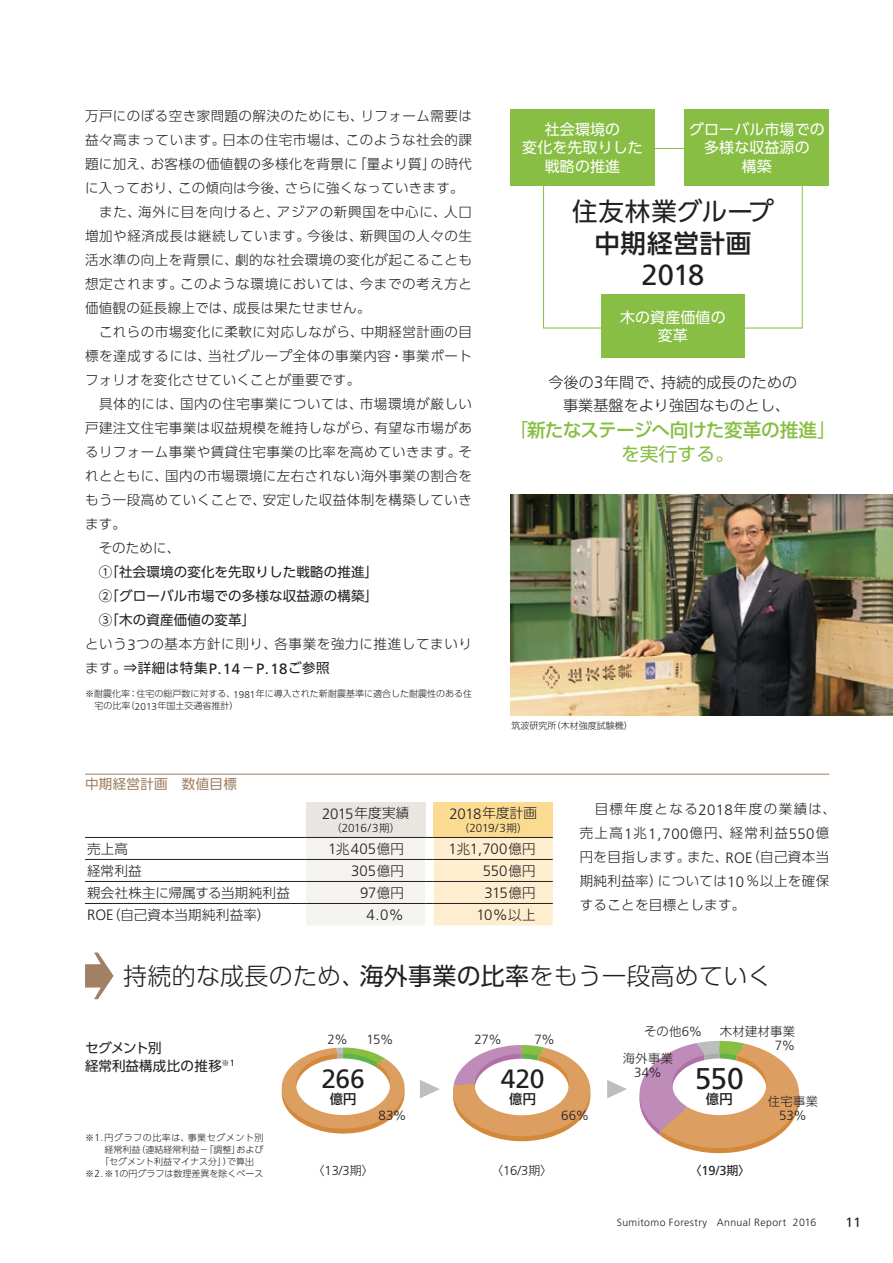
<style>
.page{position:relative;width:893px;height:1263px;background:#fff}
.page>*{position:absolute;margin:0;border:0;box-sizing:border-box;transform-origin:0 0}
.t1{font:30px "Frutiger LT Std";color:#221f20}
.t2{font:29.1px "Frutiger LT Std";color:#221f20}
.t3{font:26.4px "Frutiger LT Std";letter-spacing:-.01em;color:#221f20}
.t4{font:25.5px "UD Shin Go Pr 6 N";letter-spacing:.02em;color:#221f20}
.t5{font:500 25.5px "UD Shin Go Pr 6 N";letter-spacing:.03em;color:#221f20}
.t6{font:300 24px "UD Shin Go Pr 6 N";letter-spacing:.01em;color:#221f20}
.t7{font:500 18.75px/24px "UD Shin Go Pr 6 N";letter-spacing:-.035em;color:#88be43;text-align:center}
.t8{font:300 15px "Frutiger LT Std";letter-spacing:-.02em;color:#221f20}
.t9{font:15px/18.8px "UD Shin Go Pr 6 N";letter-spacing:.01em;color:#fff;text-align:center}
.t10{font:300 15px/22.5px "UD Shin Go Pr 6 N";letter-spacing:.01em;color:#221f20;text-align:center}
.t11{font:300 13.5px/24px "UD Shin Go Pr 6 N";letter-spacing:.035em;color:#221f20}
.t12{font:13.5px/24px "UD Shin Go Pr 6 N";letter-spacing:.01em;color:#221f20}
.t13{font:300 13.5px "UD Shin Go Pr 6 N";letter-spacing:.01em;color:#221f20}
.t14{font:300 13.5px "UD Shin Go Pr 6 N";letter-spacing:.015em;color:#221f20}
.t15{font:13.5px "UD Shin Go Pr 6 N";letter-spacing:.025em;color:#a18064}
.t16{font:13.5px "Frutiger LT Std";color:#221f20}
.t17{font:300 13.35px "Frutiger LT Std";color:#221f20}
.t18{font:500 13.35px "UD Shin Go Pr 6 N";color:#221f20}
.t19{font:300 12.9px "Frutiger LT Std";color:#221f20}
.t20{font:12.9px "Frutiger LT Std";color:#221f20}
.t21{font:300 12.3px "UD Shin Go Pr 6 N";letter-spacing:.03em;color:#221f20}
.t22{font:300 11.7px "Frutiger LT Std";letter-spacing:-.025em;color:#221f20}
.t23{font:300 10.5px "Frutiger LT Std";letter-spacing:.035em;color:#221f20}
.t24{font:300 9px/12px "UD Shin Go Pr 6 N";color:#221f20}
.t25{font:300 9px "UD Shin Go Pr 6 N";letter-spacing:.06em;color:#221f20}
.s1{font-weight:300}
.s2{font-family:"Frutiger LT Std";font-weight:300;font-size:15px}
.s3{font-family:"Frutiger LT Std";font-size:15px}
.s4{font-family:"Frutiger LT Std";font-size:10.05px}
.s5{font-family:"Frutiger LT Std";font-size:16.65px}
.s6{font-weight:400}
.s7{font-family:"UD Shin Go Pr 6 N";font-size:13.5px}
.s8{font-family:"UD Shin Go Pr 6 N";font-size:10.5px}
.s9{font-family:"Frutiger LT Std";font-size:13.35px}
.s10{font-family:"UD Shin Go Pr 6 N";font-size:12px}
</style>
<div class="page">
<svg style="left:639px;top:1041px;width:161px;height:112px"></svg>
<svg style="left:453px;top:1045px;width:138px;height:96px"></svg>
<svg style="left:282px;top:1047px;width:123px;height:86px"></svg>
<svg style="left:420px;top:1080px;width:20px;height:18px"></svg>
<svg style="left:607px;top:1080px;width:20px;height:18px"></svg>
<hr style="left:85px;top:774px;width:744px;height:1px;background:#a18064">
<div style="left:306px;top:802px;width:119px;height:35px;background:#e9e6e2"></div>
<div style="left:434px;top:802px;width:119px;height:35px;background:#fbdb91"></div>
<hr style="left:85px;top:837px;width:221px;height:1px;background:#221f20">
<hr style="left:85px;top:859px;width:221px;height:1px;background:#221f20">
<hr style="left:85px;top:881px;width:221px;height:1px;background:#221f20">
<hr style="left:85px;top:903px;width:221px;height:1px;background:#221f20">
<svg style="left:306px;top:837px;width:247px;height:88px"></svg>
<hr style="left:434px;top:903px;width:119px;height:1px;background:#221f20">
<svg style="left:543px;top:148px;width:260px;height:181px"></svg>
<div style="left:510px;top:109px;width:145px;height:77px;background:#88be43"></div>
<div style="left:685px;top:109px;width:144px;height:77px;background:#88be43"></div>
<div style="left:601px;top:294px;width:143px;height:64px;background:#88be43"></div>
<svg style="left:85px;top:952px;width:29px;height:47px"></svg>
<img style="left:510px;top:494px;width:383px;height:221px">
<p class="t11" style="left:85px;top:104px;width:388px">万戸にのぼる空き家問題の解決のためにも、リフォーム需要は益々高まっています。日本の住宅市場は、このような社会的課題に加え、お客様の価値観の多様化を背景に「量より質」の時代に入っており、この傾向は今後、さらに強くなっていきます。　また、海外に目を向けると、アジアの新興国を中心に、人口増加や経済成長は継続しています。今後は、新興国の人々の生活水準の向上を背景に、劇的な社会環境の変化が起こることも想定されます。このような環境においては、今までの考え方と価値観の延長線上では、成長は果たせません。<br>　これらの市場変化に柔軟に対応しながら、中期経営計画の目標を達成するには、当社グループ全体の事業内容・事業ポートフォリオを変化させていくことが重要です。<br>　具体的には、国内の住宅事業については、市場環境が厳しい戸建注文住宅事業は収益規模を維持しながら、有望な市場があるリフォーム事業や賃貸住宅事業の比率を高めていきます。それとともに、国内の市場環境に左右されない海外事業の割合をもう一段高めていくことで、安定した収益体制を構築していきます。<br>　そのために、</p>
<p class="t12" style="left:85px;top:560px;width:388px">　①「社会環境の変化を先取りした戦略の推進」　<br>　②「グローバル市場での多様な収益源の構築」　<br>　③「木の資産価値の変革」<br><span class="s1">という</span><span class="s2">3</span><span class="s1">つの基本方針に則り、各事業を強力に推進してまいります。</span>⇒詳細は特集<span class="s3">P.14</span>－<span class="s3">P.18</span>ご参照</p>
<p class="t24" style="left:94px;top:688px;width:379px;text-indent:-9px">※耐震化率：住宅の総戸数に対する、<span class="s4">1981</span>年に導入された新耐震基準に適合した耐震性のある住宅の比率（<span class="s4">2013</span>年国土交通省推計）</p>
<p class="t15" style="left:85px;top:773px;width:153px">中期経営計画　数値目標</p>
<p class="t9" style="left:522px;top:119px;width:122px">社会環境の<br>変化を先取りした戦略の推進</p>
<p class="t9" style="left:689px;top:119px;width:137px">グローバル市場での多様な収益源の<br>構築</p>
<h3 class="t4" style="left:572px;top:191px;width:203px">住友林業グループ</h3>
<h3 class="t5" style="left:594px;top:222px;width:158px">中期経営計画</h3>
<h2 class="t2" style="left:642px;top:258px;width:64px">2018</h2>
<p class="t9" style="left:620px;top:307px;width:107px">木の資産価値の変革</p>
<p class="t10" style="left:549px;top:371px;width:250px">今後の<span class="s5">3</span>年間で、持続的成長のための事業基盤をより強固なものとし、</p>
<h3 class="t7" style="left:510px;top:418px;width:328px"><span class="s6">「</span>新たなステージへ向けた変革の推進<span class="s6">」を実行する。</span></h3>
<p class="t24" style="left:511px;top:719px;width:123px">筑波研究所（木材強度試験機）</p>
<p class="t8" style="left:322px;top:805px;width:89px">2015<span class="s7">年度実績</span></p>
<p class="t22" style="left:331px;top:821px;width:71px"><span class="s8">（</span>2016/3<span class="s8">期）</span></p>
<p class="t8" style="left:449px;top:805px;width:89px">2018<span class="s7">年度計画</span></p>
<p class="t22" style="left:459px;top:821px;width:71px"><span class="s8">（</span>2019/3<span class="s8">期）</span></p>
<p class="t11" style="left:87px;top:836px;width:42px">売上高</p>
<p class="t8" style="left:328px;top:840px;width:77px">1<span class="s7">兆</span>405<span class="s7">億円</span></p>
<p class="t8" style="left:448px;top:840px;width:89px">1<span class="s7">兆</span>1,700<span class="s7">億円</span></p>
<p class="t11" style="left:87px;top:858px;width:56px">経常利益</p>
<p class="t8" style="left:351px;top:862px;width:54px">305<span class="s7">億円</span></p>
<p class="t8" style="left:483px;top:862px;width:54px">550<span class="s7">億円</span></p>
<p class="t13" style="left:87px;top:881px;width:204px">親会社株主に帰属する当期純利益</p>
<p class="t8" style="left:360px;top:884px;width:45px">97<span class="s7">億円</span></p>
<p class="t8" style="left:484px;top:884px;width:53px">315<span class="s7">億円</span></p>
<p class="t14" style="left:87px;top:903px;width:185px"><span class="s3">ROE</span>（自己資本当期純利益率）</p>
<p class="t8" style="left:367px;top:906px;width:39px">4.0%</p>
<p class="t8" style="left:476px;top:906px;width:61px">10%<span class="s7">以上</span></p>
<p class="t11" style="left:580px;top:796px;width:258px">　目標年度となる<span class="s3">2018</span>年度の業績は、売上高<span class="s3">1</span>兆<span class="s3">1,700</span>億円、経常利益<span class="s3">550</span>億円を目指します。また、<span class="s3">ROE</span>（自己資本当期純利益率）については<span class="s3">10</span>％以上を確保することを目標とします。</p>
<h3 class="t6" style="left:123px;top:956px;width:650px">持続的な成長のため、<span class="s6">海外事業の比率</span>をもう一段高めていく</h3>
<p class="t12" style="left:85px;top:1038px;width:151px;line-height:18px">セグメント別<br>経常利益構成比の推移<sup>※</sup><sup>1</sup></p>
<p class="t25" style="left:85px;top:1130px;width:180px">※<span class="s4">1.</span> 円グラフの比率は、事業セグメント別</p>
<p class="t24" style="left:105px;top:1143px;width:161px">経常利益（連結経常利益－「調整」および</p>
<p class="t24" style="left:100px;top:1155px;width:156px">「セグメント利益マイナス分」）で算出</p>
<p class="t24" style="left:85px;top:1167px;width:180px">※<span class="s4">2.</span> ※<span class="s4">1</span>の円グラフは数理差異を除くベース</p>
<p class="t17" style="left:327px;top:1032px;width:22px">2%</p>
<p class="t17" style="left:367px;top:1032px;width:28px">15%</p>
<p class="t17" style="left:474px;top:1032px;width:29px">27%</p>
<p class="t17" style="left:534px;top:1032px;width:22px">7%</p>
<h3 class="t3" style="left:321px;top:1063px;width:45px">266</h3>
<p class="t18" style="left:330px;top:1088px;width:28px">億円</p>
<p class="t17" style="left:379px;top:1108px;width:29px">83%</p>
<h3 class="t3" style="left:501px;top:1063px;width:45px">420</h3>
<p class="t18" style="left:509px;top:1088px;width:28px">億円</p>
<p class="t17" style="left:561px;top:1108px;width:29px">66%</p>
<p class="t21" style="left:720px;top:1021px;width:77px">木材建材事業</p>
<p class="t17" style="left:775px;top:1038px;width:22px">7%</p>
<p class="t21" style="left:644px;top:1021px;width:60px">その他<span class="s9">6%</span></p>
<p class="t21" style="left:623px;top:1048px;width:52px">海外事業</p>
<p class="t17" style="left:634px;top:1065px;width:29px">34%</p>
<h1 class="t1" style="left:695px;top:1061px;width:50px">550</h1>
<p class="t18" style="left:706px;top:1088px;width:28px">億円</p>
<p class="t21" style="left:768px;top:1091px;width:52px">住宅事業</p>
<p class="t17" style="left:779px;top:1108px;width:29px">53%</p>
<p class="t19" style="left:313px;top:1163px;width:63px"><span class="s10">〈</span>13/3<span class="s10">期〉</span></p>
<p class="t19" style="left:491px;top:1163px;width:63px"><span class="s10">〈</span>16/3<span class="s10">期〉</span></p>
<p class="t20" style="left:689px;top:1163px;width:63px"><span class="s10">〈</span>19/3<span class="s10">期〉</span></p>
<p class="t23" style="left:617px;top:1216px;width:201px">Sumitomo Forestry Annual Report 2016</p>
<p class="t16" style="left:845px;top:1214px;width:17px">11</p>
</div>
